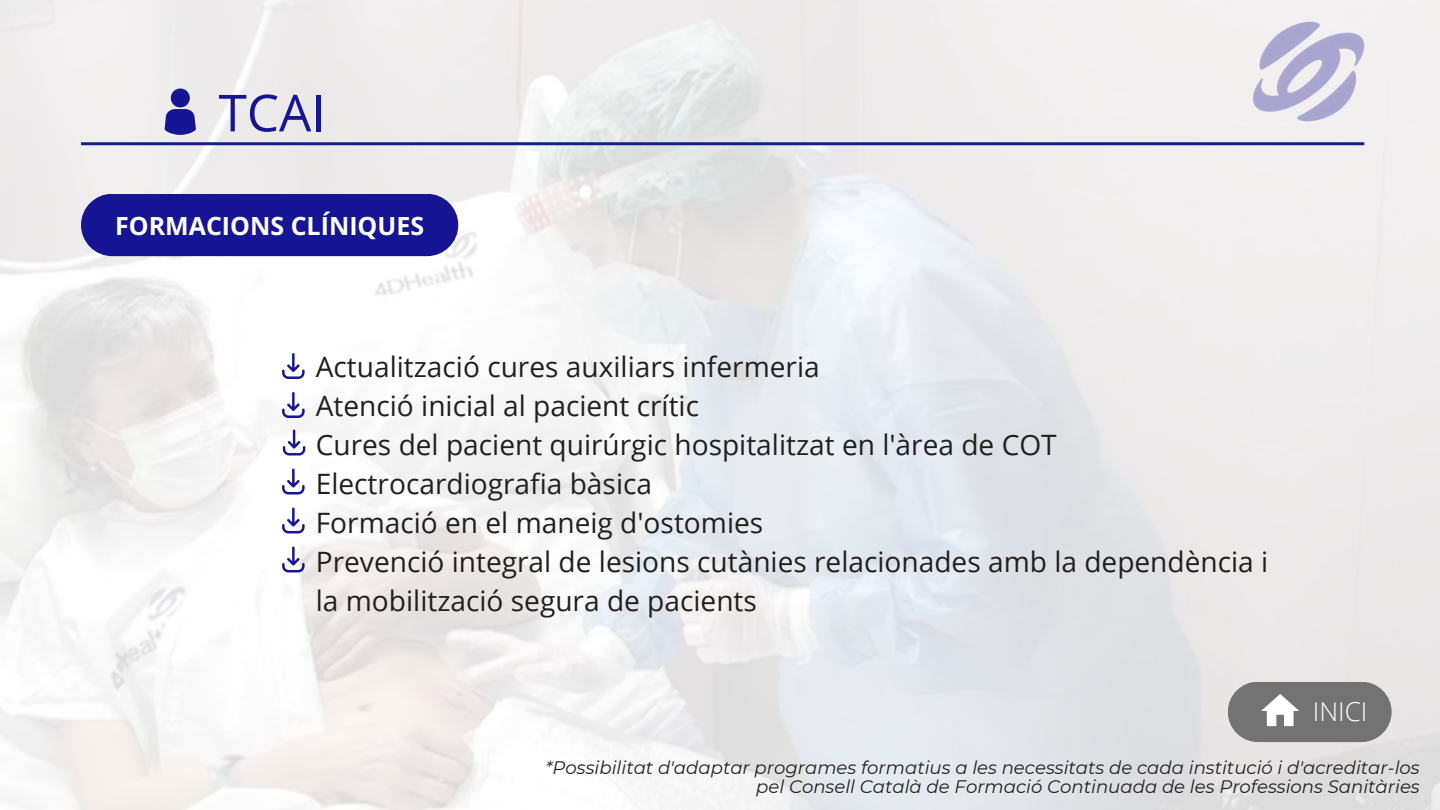
<style>
.page{position:relative;width:1440px;height:810px;background:#fff}
.page>*{position:absolute;margin:0;border:0;box-sizing:border-box;transform-origin:0 0}
.t1{font:51px "Open Sans";color:#161695}
.t2{font:28.1px/39px "Open Sans";color:#22201f}
.t3{font:300 26px "Open Sans";color:#fff}
.t4{font:700 25px "Open Sans";color:#fff}
.t5{font:italic 18.1px/18.8px "Montserrat";color:#22201f;text-align:right}
</style>
<div class="page">
<img style="left:0;top:0;width:1440px;height:810px">
<div style="left:81px;top:194px;width:377px;height:62px;background:#161695;border-radius:31px"></div>
<svg style="left:165px;top:88px;width:31px;height:47px"></svg>
<hr style="left:81px;top:142px;width:1283px;height:3px;background:#161e8f">
<img style="left:1217px;top:0;width:175px;height:128px">
<div style="left:1228px;top:682px;width:164px;height:60px;background:#737373;border-radius:30px"></div>
<svg style="left:1261px;top:694px;width:38px;height:32px"></svg>
<svg style="left:282px;top:508px;width:23px;height:25px"></svg>
<svg style="left:282px;top:547px;width:23px;height:25px"></svg>
<svg style="left:282px;top:469px;width:23px;height:26px"></svg>
<svg style="left:283px;top:430px;width:22px;height:26px"></svg>
<svg style="left:282px;top:392px;width:23px;height:26px"></svg>
<svg style="left:282px;top:353px;width:23px;height:26px"></svg>
<h1 class="t1" style="left:219px;top:77px;width:108px">TCAI</h1>
<p class="t4" style="left:115px;top:208px;width:311px">FORMACIONS CLÍNIQUES</p>
<p class="t2" style="left:316px;top:346px;width:954px">Actualització cures auxiliars infermeria<br>Atenció inicial al pacient crític<br>Cures del pacient quirúrgic hospitalitzat en l'àrea de COT Electrocardiografia bàsica<br>Formació en el maneig d'ostomies<br>Prevenció integral de lesions cutànies relacionades amb la dependència i la mobilització segura de pacients</p>
<p class="t3" style="left:1313px;top:693px;width:56px">INICI</p>
<p class="t5" style="left:546px;top:758px;width:876px">*Possibilitat d'adaptar programes formatius a les necessitats de cada institució i d'acreditar-los pel Consell Català de Formació Continuada de les Professions Sanitàries</p>
</div>
